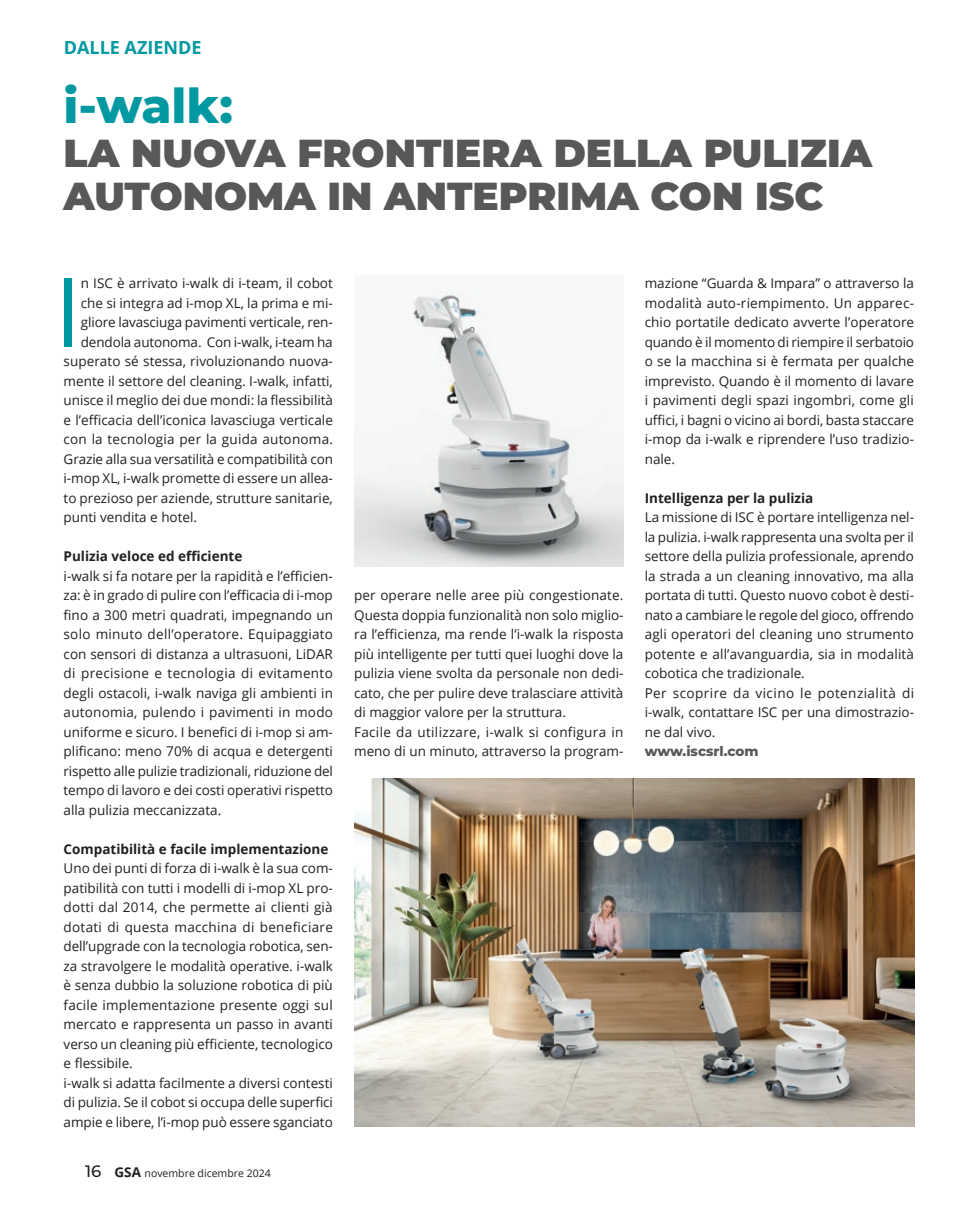
<style>
.page{position:relative;width:978px;height:1212px;background:#fff}
.page>*{position:absolute;margin:0;border:0;box-sizing:border-box;transform-origin:0 0}
.testo_GSA{font:95.4px "Open Sans";color:#0098a1}
.attualità_titolo_1{font:800 48px "Montserrat";color:#0098a1}
.attualità_titolo_2{font:900 39px/43.5px "Montserrat";color:#57585a}
.t1{font:700 18px "Open Sans";color:#0098a1}
.t2{font:500 16.5px "Montserrat";color:#231f20}
.testo_GSA-2{font:13.5px/19.5px "Open Sans";color:#231f20;text-align:justify}
.titoletti_attualità{font:700 13.5px "Open Sans";color:#231f20}
.t3{font:800 13.5px "Montserrat";color:#57585a}
.t4{font:10.5px "Open Sans";color:#231f20}
.s1{font-weight:700;font-size:13.5px}
</style>
<div class="page">
<img style="left:354px;top:291px;width:269px;height:275px">
<img style="left:354px;top:778px;width:560px;height:349px">
<h3 class="t1" style="left:64px;top:35px;width:139px">DALLE AZIENDE</h3>
<p class="attualità_titolo_1" style="left:64px;top:71px;width:171px">i-walk:</p>
<p class="attualità_titolo_2" style="left:64px;top:128px;width:810px">LA NUOVA FRONTIERA DELLA PULIZIA<br>AUTONOMA IN ANTEPRIMA CON ISC</p>
<p class="testo_GSA" style="left:54px;top:247px;width:28px">I</p>
<p class="testo_GSA-2" style="left:81px;top:273px;width:254px">n ISC è arrivato i-walk di i-team, il cobot</p>
<p class="testo_GSA-2" style="left:81px;top:293px;width:254px">che si integra ad i-mop XL, la prima e mi-</p>
<p class="testo_GSA-2" style="left:81px;top:312px;width:254px">gliore lavasciuga pavimenti verticale, ren-</p>
<p class="testo_GSA-2" style="left:81px;top:332px;width:253px">dendola autonoma. Con i-walk, i-team ha</p>
<p class="testo_GSA-2" style="left:64px;top:351px;width:271px">superato sé stessa, rivoluzionando nuova-</p>
<p class="testo_GSA-2" style="left:64px;top:371px;width:271px">mente il settore del cleaning. I-walk, infatti,</p>
<p class="testo_GSA-2" style="left:64px;top:390px;width:271px">unisce il meglio dei due mondi: la flessibilità</p>
<p class="testo_GSA-2" style="left:64px;top:410px;width:271px">e l’efficacia dell’iconica lavasciuga verticale</p>
<p class="testo_GSA-2" style="left:64px;top:429px;width:271px">con la tecnologia per la guida autonoma.</p>
<p class="testo_GSA-2" style="left:64px;top:449px;width:271px">Grazie alla sua versatilità e compatibilità con</p>
<p class="testo_GSA-2" style="left:64px;top:468px;width:271px">i-mop XL, i-walk promette di essere un allea-</p>
<p class="testo_GSA-2" style="left:64px;top:488px;width:271px">to prezioso per aziende, strutture sanitarie,</p>
<p class="testo_GSA-2" style="left:64px;top:507px;width:135px">punti vendita e hotel.</p>
<p class="titoletti_attualità" style="left:64px;top:547px;width:180px">Pulizia veloce ed efficiente</p>
<p class="testo_GSA-2" style="left:64px;top:566px;width:271px">i-walk si fa notare per la rapidità e l’efficien&shy;za: è in grado di pulire con l’efficacia di i-mop fino a 300 metri quadrati, impegnando un solo minuto dell’operatore. Equipaggiato con sensori di distanza a ultrasuoni, LiDAR di precisione e tecnologia di evitamento degli ostacoli, i-walk naviga gli ambienti in autonomia, pulendo i pavimenti in modo uniforme e sicuro. I benefici di i-mop si am&shy;plificano: meno 70% di acqua e detergenti rispetto alle pulizie tradizionali, riduzione del tempo di lavoro e dei costi operativi rispetto alla pulizia meccanizzata.</p>
<p class="titoletti_attualità" style="left:64px;top:839px;width:266px">Compatibilità e facile implementazione</p>
<p class="testo_GSA-2" style="left:64px;top:858px;width:271px">Uno dei punti di forza di i-walk è la sua com&shy;patibilità con tutti i modelli di i-mop XL pro&shy;dotti dal 2014, che permette ai clienti già dotati di questa macchina di beneficiare dell’upgrade con la tecnologia robotica, sen&shy;za stravolgere le modalità operative. i-walk è senza dubbio la soluzione robotica di più facile implementazione presente oggi sul mercato e rappresenta un passo in avanti verso un cleaning più efficiente, tecnologico e flessibile.</p>
<p class="testo_GSA-2" style="left:64px;top:1073px;width:271px">i-walk si adatta facilmente a diversi contesti di pulizia. Se il cobot si occupa delle superfici ampie e libere, l’i-mop può essere sganciato</p>
<p class="t2" style="left:85px;top:1159px;width:18px">16</p>
<p class="t4" style="left:115px;top:1166px;width:158px"><span class="s1">GSA</span> novembre dicembre 2024</p>
<p class="testo_GSA-2" style="left:354px;top:585px;width:271px;text-align:left">per operare nelle aree più congestionate.<br>Questa doppia funzionalità non solo miglio&shy;ra l’efficienza, ma rende l’i-walk la risposta più intelligente per tutti quei luoghi dove la pulizia viene svolta da personale non dedi&shy;cato, che per pulire deve tralasciare attività di maggior valore per la struttura.<br>Facile da utilizzare, i-walk si configura in meno di un minuto, attraverso la program-</p>
<p class="testo_GSA-2" style="left:645px;top:273px;width:271px">mazione “Guarda &amp; Impara” o attraverso la modalità auto-riempimento. Un apparec&shy;chio portatile dedicato avverte l’operatore quando è il momento di riempire il serbatoio o se la macchina si è fermata per qualche imprevisto. Quando è il momento di lavare i pavimenti degli spazi ingombri, come gli uffici, i bagni o vicino ai bordi, basta staccare i-mop da i-walk e riprendere l’uso tradizio&shy;nale.</p>
<p class="titoletti_attualità" style="left:645px;top:488px;width:170px">Intelligenza per la pulizia</p>
<p class="testo_GSA-2" style="left:645px;top:507px;width:271px;text-align:left">La missione di ISC è portare intelligenza nel&shy;la pulizia. i-walk rappresenta una svolta per il settore della pulizia professionale, aprendo la strada a un cleaning innovativo, ma alla portata di tutti. Questo nuovo cobot è desti&shy;nato a cambiare le regole del gioco, offrendo agli operatori del cleaning uno strumento potente e all’avanguardia, sia in modalità cobotica che tradizionale.<br>Per scoprire da vicino le potenzialità di i-walk, contattare ISC per una dimostrazio&shy;ne dal vivo.</p>
<p class="t3" style="left:645px;top:741px;width:115px">www.iscsrl.com</p>
</div>
